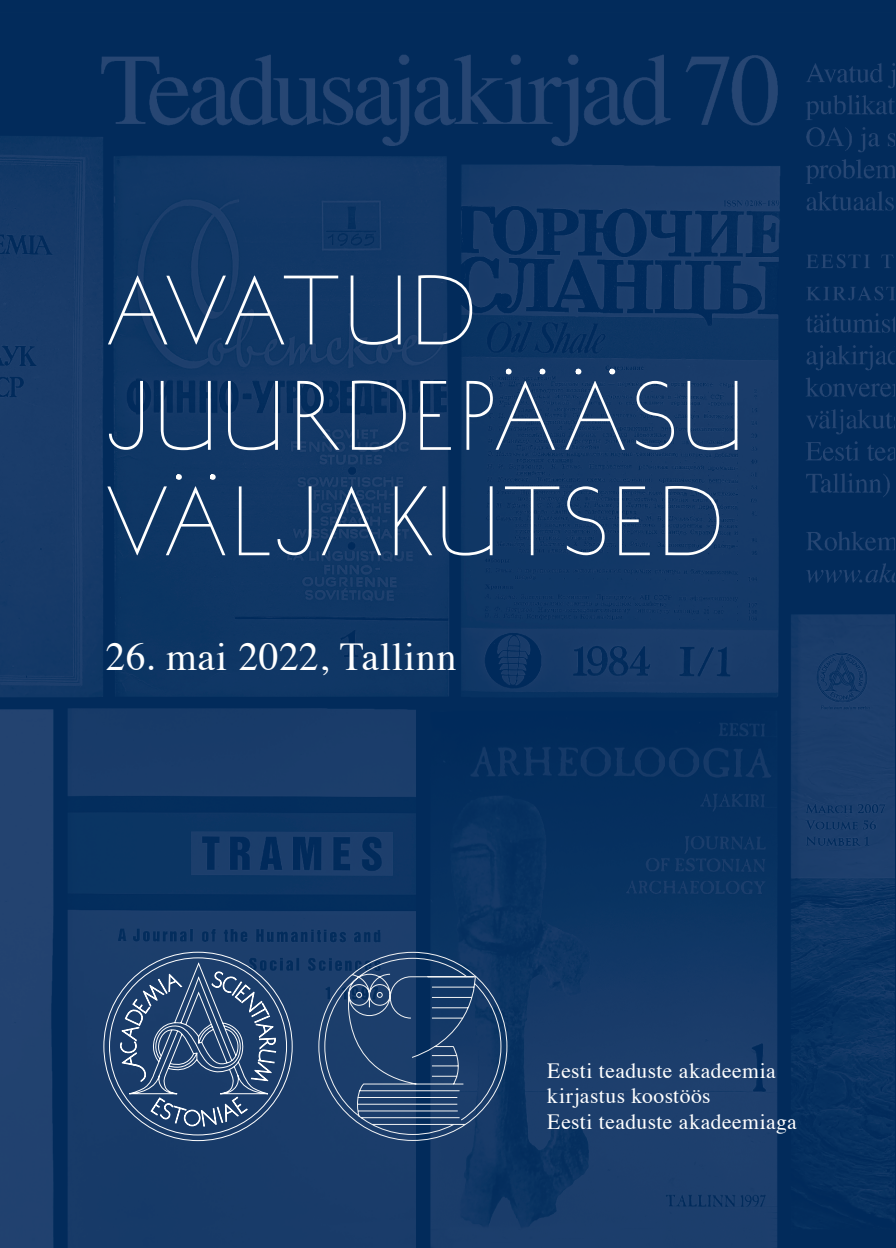
<style>
.page{position:relative;width:896px;height:1248px;background:#fff}
.page>*{position:absolute;margin:0;border:0;box-sizing:border-box;transform-origin:0 0}
.t1{font:107.6px/105.4px "SOLUMVERBA";letter-spacing:.015em;color:#fff}
.t2{font:39.4px "Times";letter-spacing:.025em;color:#fff}
.t3{font:21.6px/25.6px "Times";letter-spacing:.02em;color:#fff}
</style>
<div class="page">
<img style="left:0;top:12px;width:895px;height:1235px">
<div style="left:0;top:0;width:895px;height:12px;background:#022b5b"></div>
<svg style="left:109px;top:956px;width:178px;height:179px;background:#37557d"></svg>
<svg style="left:318px;top:951px;width:190px;height:190px;background:#264772"></svg>
<h1 class="t1" style="left:104px;top:254px;width:643px">AVATUD<br>JUURDEPÄÄSU<br>VÄLJAKUTSED</h1>
<h2 class="t2" style="left:106px;top:619px;width:352px">26. mai 2022, Tallinn</h2>
<p class="t3" style="left:547px;top:1055px;width:251px">Eesti teaduste akadeemia kirjastus koostöös<br>Eesti teaduste akadeemiaga</p>
</div>
